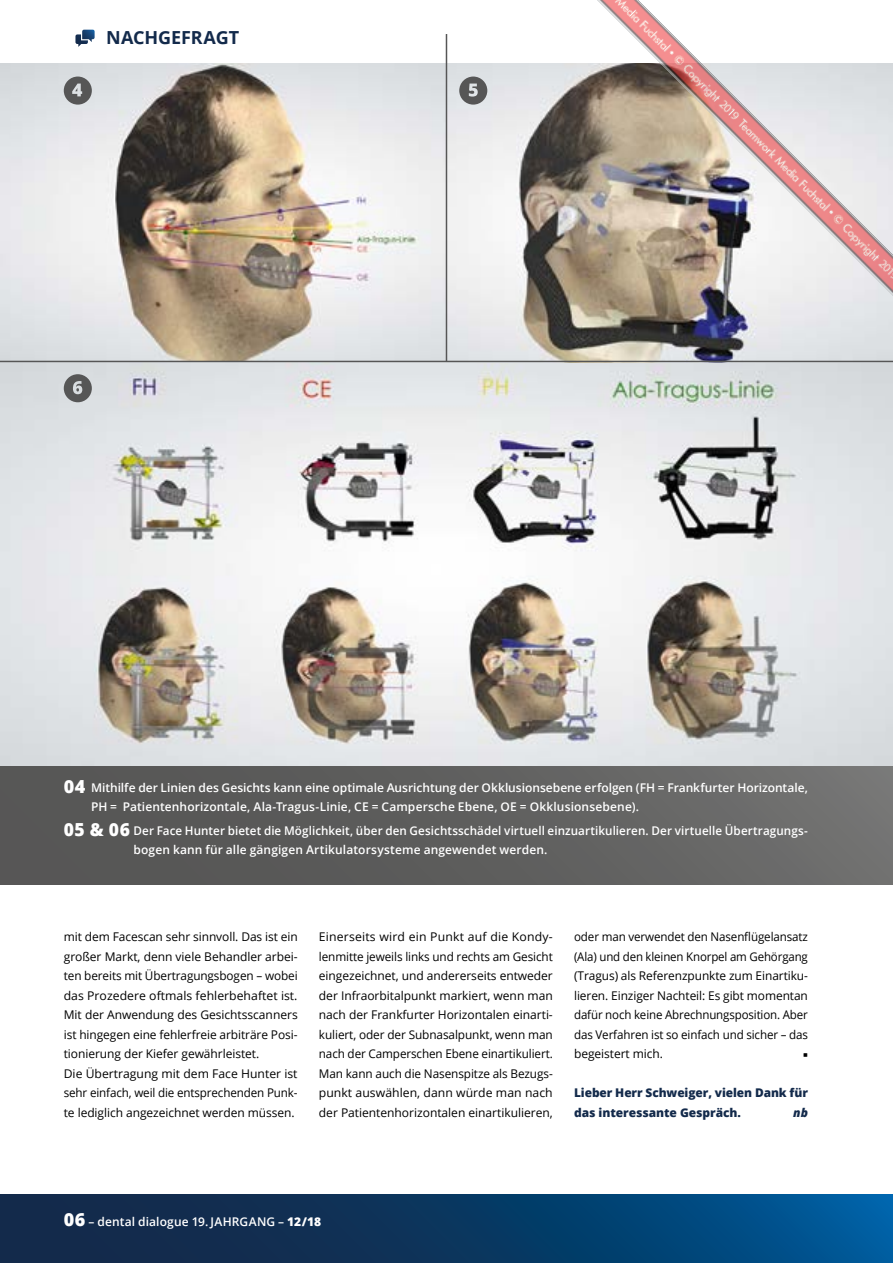
<style>
.page{position:relative;width:893px;height:1263px;background:#fff}
.page>*{position:absolute;margin:0;border:0;box-sizing:border-box;transform-origin:0 0}
.t1{font:700 18px "Open Sans";letter-spacing:-.005em;color:#132a4b}
.DD_2015_Fliesstext{font:12px/19.5px "Open Sans";letter-spacing:-.005em;color:#000;text-align:justify}
.DD_2018_Bilduntersch{font:600 12px/19.5px "Open Sans";letter-spacing:.005em;color:#fff}
.DD_2015_Fliesstext-2{font:800 12px/19.5px "Open Sans";letter-spacing:-.005em;color:#132a4b}
.DD_2015_Fliesstext-3{font:italic 800 12px "Open Sans";color:#132a4b}
.DD_2015_Fliesstext-4{font:12px "Entypo";color:#000}
.s1{font-weight:800;font-size:18px}
.s2{font-weight:800}
</style>
<div class="page">
<svg style="left:0;top:1195px;width:893px;height:68px;background:#093a66"></svg>
<svg style="left:75px;top:30px;width:20px;height:17px"></svg>
<div style="left:0;top:765px;width:893px;height:119px;background:linear-gradient(to right,#515150,#70706f)"></div>
<img style="left:0;top:64px;width:893px;height:297px">
<img style="left:0;top:362px;width:893px;height:403px">
<hr style="left:446px;top:34px;width:1px;height:327px;background:#565656">
<hr style="left:0;top:361px;width:893px;height:1px;background:#565656">
<svg style="left:64px;top:77px;width:28px;height:28px"></svg>
<svg style="left:459px;top:77px;width:28px;height:28px"></svg>
<svg style="left:64px;top:374px;width:28px;height:28px"></svg>
<img style="left:573px;top:0;width:320px;height:320px">
<h1 class="t1" style="left:106px;top:24px;width:134px">NACHGEFRAGT</h1>
<p class="DD_2018_Bilduntersch" style="left:91px;top:778px;width:718px;text-indent:-27px"><span class="s1">04</span> Mithilfe der Linien des Gesichts kann eine optimale Ausrichtung der Okklusionsebene erfolgen (FH = Frankfurter Horizontale,<br>PH = Patientenhorizontale, Ala-Tragus-Linie, CE = Campersche Ebene, OE = Okklusionsebene).</p>
<p class="DD_2018_Bilduntersch" style="left:133px;top:820px;width:675px;text-indent:-70px"><span class="s1">05 &amp; 06</span> Der Face Hunter bietet die Möglichkeit, über den Gesichtsschädel virtuell einzuartikulieren. Der virtuelle Übertragungs&shy;bogen kann für alle gängigen Artikulatorsysteme angewendet werden.</p>
<p class="DD_2015_Fliesstext" style="left:64px;top:927px;width:235px">mit dem Facescan sehr sinnvoll. Das ist ein großer Markt, denn viele Behandler arbei&shy;ten bereits mit Übertragungsbogen – wobei das Prozedere oftmals fehlerbehaftet ist.<br>Mit der Anwendung des Gesichtsscanners ist hingegen eine fehlerfreie arbiträre Posi&shy;tionierung der Kiefer gewährleistet.</p>
<p class="DD_2015_Fliesstext" style="left:64px;top:1063px;width:235px">Die Übertragung mit dem Face Hunter ist sehr einfach, weil die entsprechenden Punk&shy;te lediglich angezeichnet werden müssen.</p>
<p class="DD_2015_Fliesstext" style="left:319px;top:927px;width:235px">Einerseits wird ein Punkt auf die Kondy&shy;lenmitte jeweils links und rechts am Gesicht eingezeichnet, und andererseits entweder der Infraorbitalpunkt markiert, wenn man nach der Frankfurter Horizontalen einarti&shy;kuliert, oder der Subnasalpunkt, wenn man nach der Camperschen Ebene einartikuliert.<br>Man kann auch die Nasenspitze als Bezugs&shy;punkt auswählen, dann würde man nach der Patientenhorizontalen einartikulieren,</p>
<p class="DD_2015_Fliesstext" style="left:574px;top:927px;width:235px">oder man verwendet den Nasenflügelansatz (Ala) und den kleinen Knorpel am Gehörgang (Tragus) als Referenzpunkte zum Einartiku&shy;lieren. Einziger Nachteil: Es gibt momentan dafür noch keine Abrechnungsposition. Aber das Verfahren ist so einfach und sicher – das begeistert mich.</p>
<p class="DD_2015_Fliesstext-4" style="left:803px;top:1047px;width:6px">■</p>
<p class="DD_2015_Fliesstext-2" style="left:574px;top:1083px;width:235px">Lieber Herr Schweiger, vielen Dank für das interessante Gespräch.</p>
<p class="DD_2015_Fliesstext-3" style="left:793px;top:1103px;width:16px">nb</p>
<p class="DD_2018_Bilduntersch" style="left:64px;top:1211px;width:259px"><span class="s1">06</span> – dental dialogue 19. JAHRGANG – <span class="s2">12/18</span></p>
</div>
